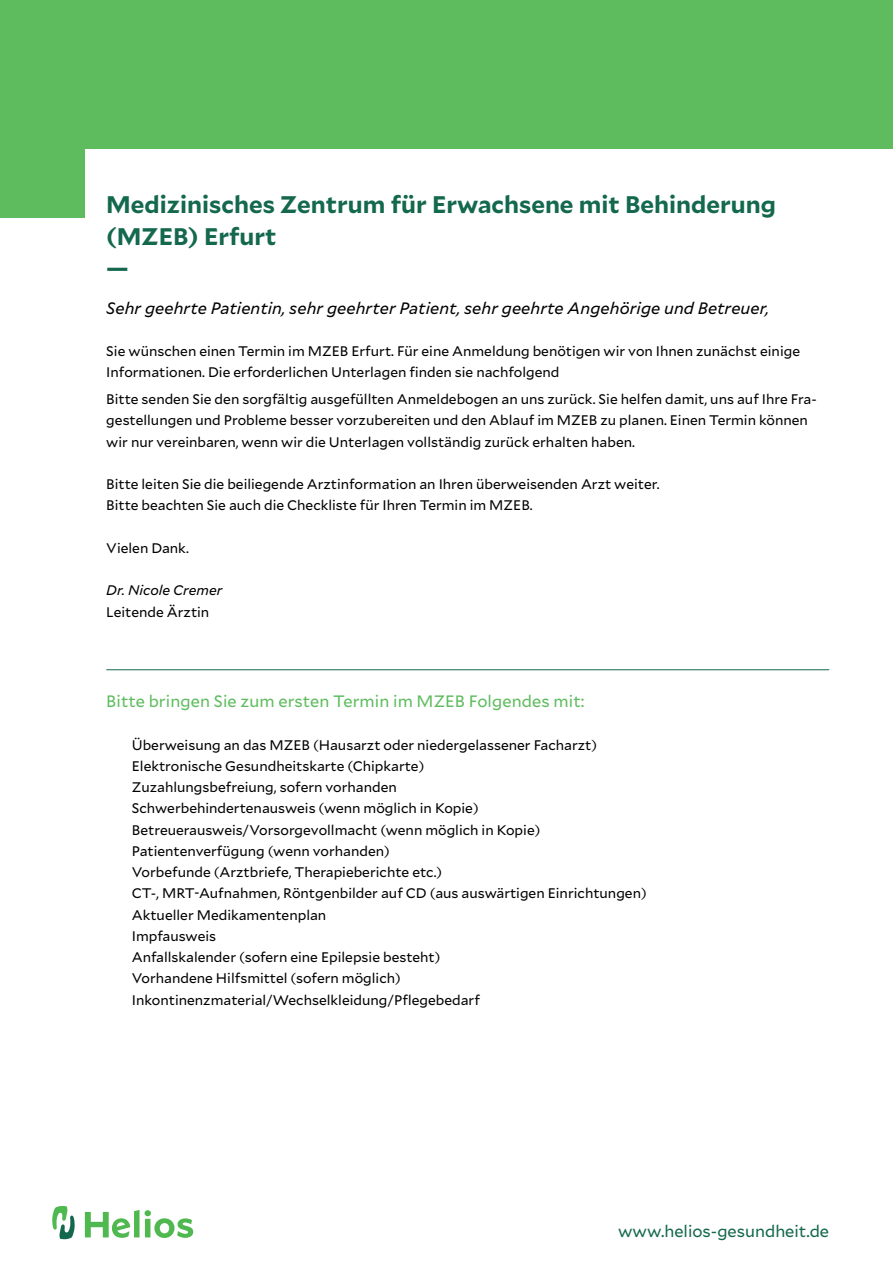
<style>
.page{position:relative;width:893px;height:1263px;background:#fff}
.page>*{position:absolute;margin:0;border:0;box-sizing:border-box;transform-origin:0 0}
.t1{font:700 24px/32px "Mallory";color:#13684d}
.t2{font:italic 16.5px "Mallory";letter-spacing:.005em;color:#000}
.t3{font:16.5px "Mallory";letter-spacing:.005em;color:#5ebc5e}
.t4{font:16.5px "Mallory";color:#13684d}
.t5{font:13.8px/21.3px "Mallory";color:#000}
.t6{font:italic 13.8px "Mallory";color:#000}
</style>
<div class="page">
<div style="left:0;top:0;width:893px;height:218px;background:#5ebc5e"></div>
<div style="left:85px;top:149px;width:808px;height:80px;background:#fff"></div>
<hr style="left:106px;top:669px;width:723px;height:1px;background:#13684d">
<svg style="left:85px;top:1210px;width:108px;height:28px"></svg>
<svg style="left:52px;top:1206px;width:23px;height:33px"></svg>
<h1 class="t1" style="left:106px;top:187px;width:671px">Medizinisches Zentrum für Erwachsene mit Behinderung (MZEB) Erfurt<br>—</h1>
<p class="t2" style="left:106px;top:296px;width:664px">Sehr geehrte Patientin, sehr geehrter Patient, sehr geehrte Angehörige und Betreuer,</p>
<p class="t5" style="left:106px;top:340px;width:695px">Sie wünschen einen Termin im MZEB Erfurt. Für eine Anmeldung benötigen wir von Ihnen zunächst einige<br>Informationen. Die erforderlichen Unterlagen finden sie nachfolgend</p>
<p class="t5" style="left:106px;top:388px;width:712px">Bitte senden Sie den sorgfältig ausgefüllten Anmeldebogen an uns zurück. Sie helfen damit, uns auf Ihre Fra&shy;gestellungen und Probleme besser vorzubereiten und den Ablauf im MZEB zu planen. Einen Termin können wir nur vereinbaren, wenn wir die Unterlagen vollständig zurück erhalten haben.</p>
<p class="t5" style="left:106px;top:473px;width:555px">Bitte leiten Sie die beiliegende Arztinformation an Ihren überweisenden Arzt weiter.<br>Bitte beachten Sie auch die Checkliste für Ihren Termin im MZEB.</p>
<p class="t5" style="left:106px;top:536px;width:84px">Vielen Dank.</p>
<p class="t6" style="left:106px;top:580px;width:118px">Dr. Nicole Cremer</p>
<p class="t5" style="left:106px;top:600px;width:105px">Leitende Ärztin</p>
<p class="t3" style="left:106px;top:689px;width:480px">Bitte bringen Sie zum ersten Termin im MZEB Folgendes mit:</p>
<p class="t5" style="left:132px;top:733px;width:516px">Überweisung an das MZEB (Hausarzt oder niedergelassener Facharzt)<br>Elektronische Gesundheitskarte (Chipkarte)<br>Zuzahlungsbefreiung, sofern vorhanden<br>Schwerbehindertenausweis (wenn möglich in Kopie)<br>Betreuerausweis/Vorsorgevollmacht (wenn möglich in Kopie)<br>Patientenverfügung (wenn vorhanden)<br>Vorbefunde (Arztbriefe, Therapieberichte etc.)<br>CT-, MRT-Aufnahmen, Röntgenbilder auf CD (aus auswärtigen Einrichtungen)<br>Aktueller Medikamentenplan<br>Impfausweis<br>Anfallskalender (sofern eine Epilepsie besteht)<br>Vorhandene Hilfsmittel (sofern möglich)<br>Inkontinenzmaterial/Wechselkleidung/Pflegebedarf</p>
<p class="t4" style="left:618px;top:1220px;width:213px">www.helios-gesundheit.de</p>
</div>
